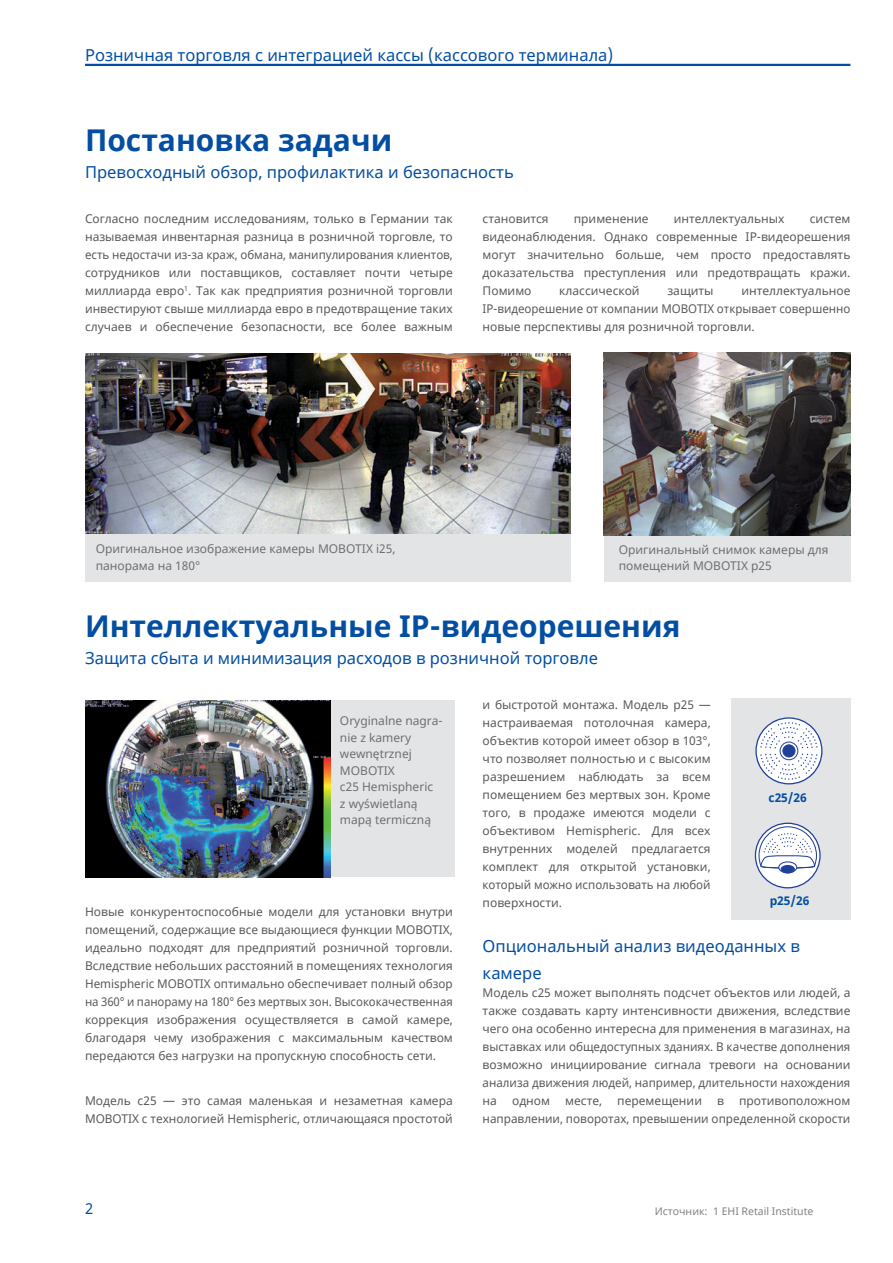
<style>
.page{position:relative;width:893px;height:1263px;background:#fff}
.page>*{position:absolute;margin:0;border:0;box-sizing:border-box;transform-origin:0 0}
.t1{font:700 30px "Noto Sans";color:#034ea2}
.t2{font:16.5px/27px "Noto Sans";color:#034ea2}
.t3{font:15px "Noto Sans";color:#034ea2}
.t4{font:12px/18px "Noto Sans";color:#58595b;text-align:justify}
.t5{font:12px/16.5px "Noto Sans";color:#6d6f71}
.t6{font:700 12px "Noto Sans";color:#034ea2}
.t7{font:10.5px "Noto Sans";color:#808285}
</style>
<div class="page">
<hr style="left:85px;top:64px;width:765px;height:2px;background:#034ea2">
<div style="left:732px;top:699px;width:119px;height:221px;background:#e3e4e5"></div>
<svg style="left:755px;top:717px;width:67px;height:67px"></svg>
<svg style="left:755px;top:823px;width:65px;height:65px"></svg>
<div style="left:755px;top:823px;width:66px;height:65px;border:1px solid #21409a;border-radius:50%"></div>
<svg style="left:758px;top:826px;width:59px;height:63px"></svg>
<div style="left:85px;top:700px;width:369px;height:177px;background:#e3e4e5"></div>
<img style="left:85px;top:700px;width:245px;height:177px">
<div style="left:85px;top:353px;width:486px;height:228px;background:#e3e4e5"></div>
<img style="left:85px;top:353px;width:486px;height:181px">
<div style="left:604px;top:352px;width:246px;height:229px;background:#e3e4e5"></div>
<img style="left:604px;top:352px;width:246px;height:183px">
<h2 class="t2" style="left:85px;top:42px;width:530px">Розничная торговля с интеграцией кассы (кассового терминала)</h2>
<h1 class="t1" style="left:85px;top:119px;width:309px">Постановка задачи</h1>
<h2 class="t2" style="left:85px;top:159px;width:430px">Превосходный обзор, профилактика и безопасность</h2>
<p class="t4" style="left:85px;top:210px;width:369px">Согласно последним исследованиям, только в Германии так называемая инвентарная разница в розничной торговле, то есть недостачи из-за краж, обмана, манипулирования клиентов, сотрудников или поставщиков, составляет почти четыре миллиарда евро<sup>1</sup>. Так как предприятия розничной торговли инвестируют свыше миллиарда евро в предотвращение таких случаев и обеспечение безопасности, все более важным</p>
<p class="t4" style="left:483px;top:210px;width:67px">становится</p>
<p class="t4" style="left:574px;top:210px;width:76px">применение</p>
<p class="t4" style="left:674px;top:210px;width:112px">интеллектуальных</p>
<p class="t4" style="left:483px;top:210px;width:369px;text-indent:327px">систем видеонаблюдения. Однако современные IP-видеорешения могут значительно больше, чем просто предоставлять доказательства преступления или предотвращать кражи.<br>Помимо</p>
<p class="t4" style="left:559px;top:282px;width:82px">классической</p>
<p class="t4" style="left:667px;top:282px;width:48px">защиты</p>
<p class="t4" style="left:483px;top:282px;width:369px;text-indent:259px">интеллектуальное IP-видеорешение от компании MOBOTIX открывает совершенно новые перспективы для розничной торговли.</p>
<p class="t5" style="left:96px;top:541px;width:301px">Оригинальное изображение камеры MOBOTIX i25, панорама на 180°</p>
<p class="t5" style="left:619px;top:541px;width:211px">Оригинальный снимок камеры для помещений MOBOTIX p25</p>
<h1 class="t1" style="left:85px;top:605px;width:597px">Интеллектуальные IP-видеорешения</h1>
<h2 class="t2" style="left:85px;top:645px;width:514px">Защита сбыта и минимизация расходов в розничной торговле</h2>
<p class="t5" style="left:340px;top:713px;width:104px">Oryginalne nagra&shy;nie z kamery wewnętrznej<br>MOBOTIX<br>c25 Hemispheric<br>z wyświetlaną mapą termiczną</p>
<p class="t4" style="left:85px;top:903px;width:369px">Новые конкурентоспособные модели для установки внутри помещений, содержащие все выдающиеся функции MOBOTIX, идеально подходят для предприятий розничной торговли.<br>Вследствие небольших расстояний в помещениях технология Hemispheric MOBOTIX оптимально обеспечивает полный обзор на 360° и панораму на 180° без мертвых зон. Высококачественная коррекция изображения осуществляется в самой камере, благодаря чему изображения с максимальным качеством передаются без нагрузки на пропускную способность сети.</p>
<p class="t4" style="left:85px;top:1092px;width:369px">Модель c25 — это самая маленькая и незаметная камера<br>MOBOTIX с технологией Hemispheric, отличающаяся простотой</p>
<p class="t4" style="left:483px;top:696px;width:230px">и быстротой монтажа. Модель p25 — настраиваемая потолочная камера, объектив которой имеет обзор в 103°, что позволяет полностью и с высоким разрешением наблюдать за всем помещением без мертвых зон. Кроме того, в продаже имеются модели с объективом Hemispheric. Для всех внутренних моделей предлагается комплект для открытой установки, который можно использовать на любой поверхности.</p>
<h2 class="t2" style="left:483px;top:933px;width:319px">Опциональный анализ видеоданных в камере</h2>
<p class="t4" style="left:483px;top:984px;width:369px">Модель c25 может выполнять подсчет объектов или людей, а также создавать карту интенсивности движения, вследствие чего она особенно интересна для применения в магазинах, на выставках или общедоступных зданиях. В качестве дополнения возможно инициирование сигнала тревоги на основании анализа движения людей, например, длительности нахождения на</p>
<p class="t6" style="left:768px;top:789px;width:40px">c25/26</p>
<p class="t6" style="left:770px;top:892px;width:41px">p25/26</p>
<p class="t4" style="left:483px;top:1092px;width:369px;text-align:right">противоположном<br>направлении, поворотах, превышении определенной скорости</p>
<p class="t4" style="left:512px;top:1092px;width:40px">одном</p>
<p class="t4" style="left:565px;top:1092px;width:38px">месте,</p>
<p class="t4" style="left:617px;top:1092px;width:86px">перемещении</p>
<p class="t4" style="left:717px;top:1092px;width:8px">в</p>
<p class="t3" style="left:85px;top:1198px;width:10px">2</p>
<p class="t7" style="left:655px;top:1204px;width:160px">Источник: 1 EHI Retail Institute</p>
</div>
